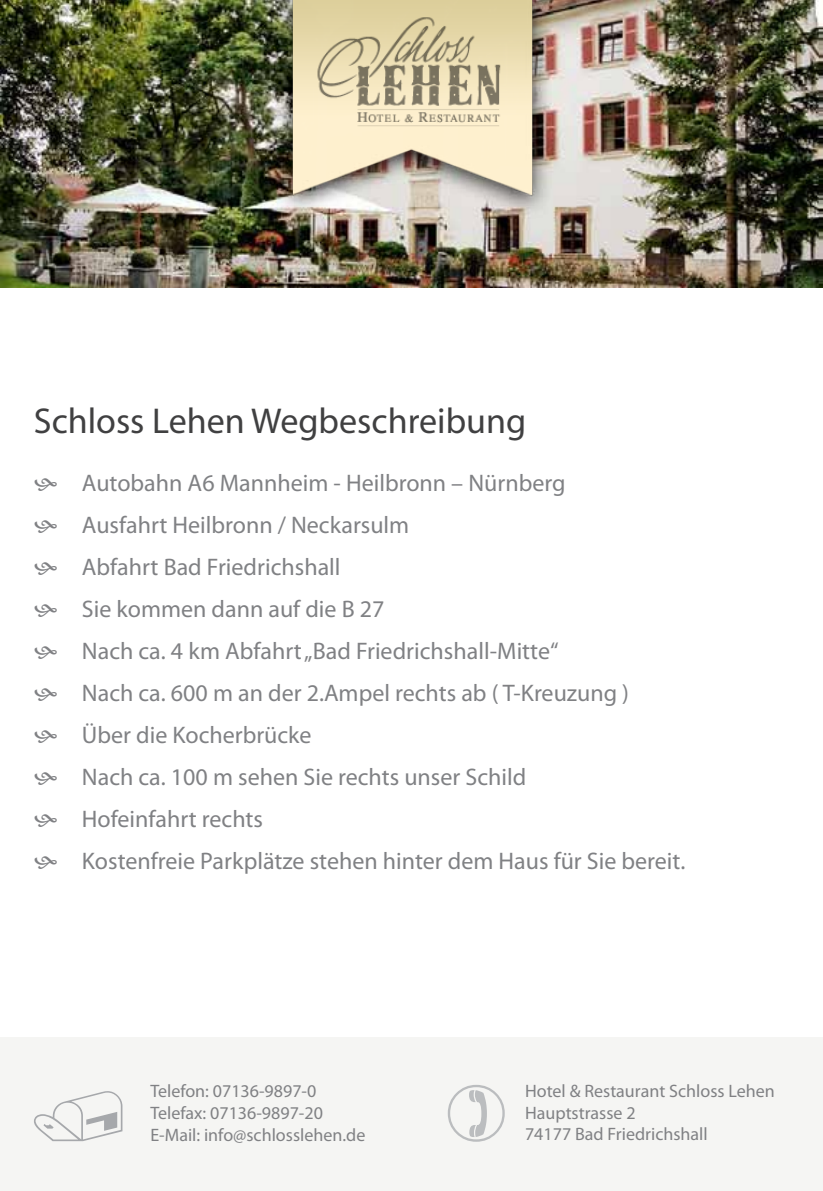
<style>
.page{position:relative;width:823px;height:1191px;background:#fff}
.page>*{position:absolute;margin:0;border:0;box-sizing:border-box;transform-origin:0 0}
.t1{font:36px "Myriad";color:#404041}
.t2{font:24px/42px "Myriad Pro";color:#808184}
.t3{font:18px/21.6px "Myriad Pro";color:#808184}
</style>
<div class="page">
<img style="left:0;top:0;width:822px;height:288px">
<div style="left:0;top:1037px;width:822px;height:154px;background:#f5f5f3"></div>
<svg style="left:447px;top:1085px;width:57px;height:56px"></svg>
<svg style="left:34px;top:1091px;width:88px;height:50px"></svg>
<img style="left:268px;top:0;width:286px;height:219px">
<h1 class="t1" style="left:34px;top:403px;width:493px">Schloss Lehen Wegbeschreibung</h1>
<p class="t2" style="left:82px;top:461px;width:604px">Autobahn A6 Mannheim - Heilbronn – Nürnberg<br>Ausfahrt Heilbronn / Neckarsulm<br>Abfahrt Bad Friedrichshall<br>Sie kommen dann auf die B 27<br>Nach ca. 4 km Abfahrt „Bad Friedrichshall-Mitte“<br>Nach ca. 600 m an der 2.Ampel rechts ab ( T-Kreuzung )<br>Über die Kocherbrücke<br>Nach ca. 100 m sehen Sie rechts unser Schild<br>Hofeinfahrt rechts<br>Kostenfreie Parkplätze stehen hinter dem Haus für Sie bereit.</p>
<p class="t3" style="left:150px;top:1080px;width:216px">Telefon: 07136-9897-0<br>Telefax: 07136-9897-20<br>E-Mail: info@schlosslehen.de</p>
<p class="t3" style="left:524px;top:1080px;width:251px">Hotel &amp; Restaurant Schloss Lehen<br>Hauptstrasse 2<br>74177 Bad Friedrichshall</p>
</div>
